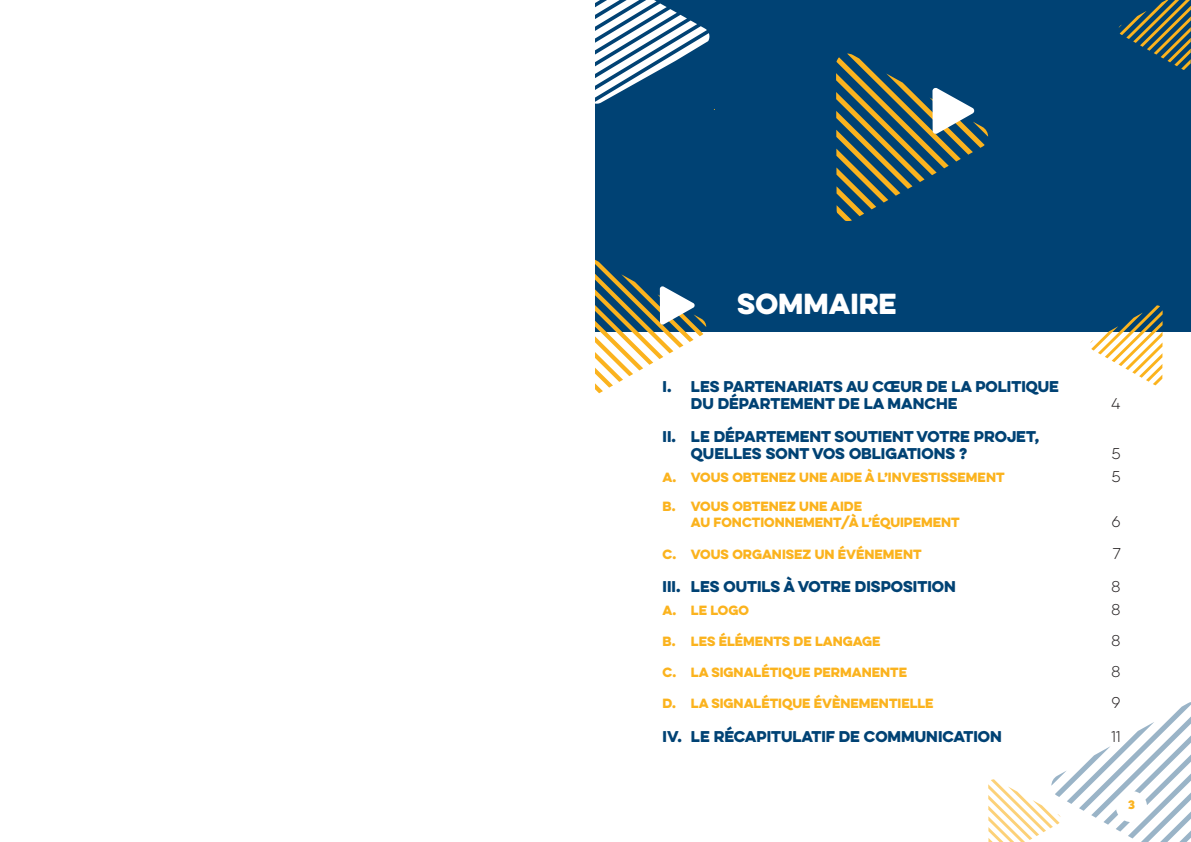
<style>
.page{position:relative;width:1191px;height:842px;background:#fff}
.page>*{position:absolute;margin:0;border:0;box-sizing:border-box;transform-origin:0 0}
.t1{font:26px "Eveleth Clean";color:#fff}
.t2{font:14px/16.8px "Eveleth Clean";color:#004274}
.t3{font:100 14px "Eveleth Clean";color:#231f20}
.t4{font:12px/16.8px "Eveleth Clean";color:#fbb31e}
.t5{font:11px "Eveleth Clean";color:#fbb31e}
</style>
<div class="page">
<svg style="left:988px;top:702px;width:203px;height:140px"></svg>
<div style="left:595px;top:0;width:596px;height:332px;background:#004274"></div>
<svg style="left:595px;top:259px;width:111px;height:134px"></svg>
<svg style="left:1090px;top:305px;width:72px;height:80px"></svg>
<svg style="left:595px;top:0;width:119px;height:110px"></svg>
<svg style="left:1118px;top:0;width:73px;height:70px"></svg>
<svg style="left:836px;top:54px;width:152px;height:167px"></svg>
<p class="t1" style="left:737px;top:284px;width:161px">SOMMAIRE</p>
<p class="t2" style="left:691px;top:378px;width:369px;text-indent:-28px">I. LES PARTENARIATS AU CŒUR DE LA POLITIQUE<br>DU DÉPARTEMENT DE LA MANCHE</p>
<p class="t2" style="left:691px;top:428px;width:350px;text-indent:-28px">II. LE DÉPARTEMENT SOUTIENT VOTRE PROJET,<br>QUELLES SONT VOS OBLIGATIONS ?</p>
<p class="t3" style="left:1111px;top:394px;width:11px">4</p>
<p class="t3" style="left:1111px;top:444px;width:11px">5</p>
<p class="t4" style="left:662px;top:468px;width:343px">A. VOUS OBTENEZ UNE AIDE À L’INVESTISSEMENT</p>
<p class="t3" style="left:1111px;top:467px;width:11px">5</p>
<p class="t4" style="left:691px;top:497px;width:270px;text-indent:-28px">B. VOUS OBTENEZ UNE AIDE<br>AU FONCTIONNEMENT/À L’ÉQUIPEMENT</p>
<p class="t3" style="left:1111px;top:512px;width:11px">6</p>
<p class="t4" style="left:662px;top:545px;width:260px">C. VOUS ORGANISEZ UN ÉVÉNEMENT</p>
<p class="t3" style="left:1112px;top:543px;width:10px">7</p>
<p class="t2" style="left:662px;top:578px;width:295px">III. LES OUTILS À VOTRE DISPOSITION</p>
<p class="t3" style="left:1111px;top:577px;width:11px">8</p>
<p class="t4" style="left:662px;top:601px;width:88px">A. LE LOGO</p>
<p class="t3" style="left:1111px;top:600px;width:11px">8</p>
<p class="t4" style="left:662px;top:632px;width:219px">B. LES ÉLÉMENTS DE LANGAGE</p>
<p class="t3" style="left:1111px;top:631px;width:11px">8</p>
<p class="t4" style="left:662px;top:663px;width:246px">C. LA SIGNALÉTIQUE PERMANENTE</p>
<p class="t3" style="left:1111px;top:662px;width:11px">8</p>
<p class="t4" style="left:662px;top:695px;width:272px">D. LA SIGNALÉTIQUE ÉVÈNEMENTIELLE</p>
<p class="t3" style="left:1111px;top:693px;width:11px">9</p>
<p class="t2" style="left:662px;top:727px;width:341px">IV. LE RÉCAPITULATIF DE COMMUNICATION</p>
<p class="t3" style="left:1111px;top:727px;width:11px">11</p>
<p class="t5" style="left:1128px;top:796px;width:8px">3</p>
</div>
